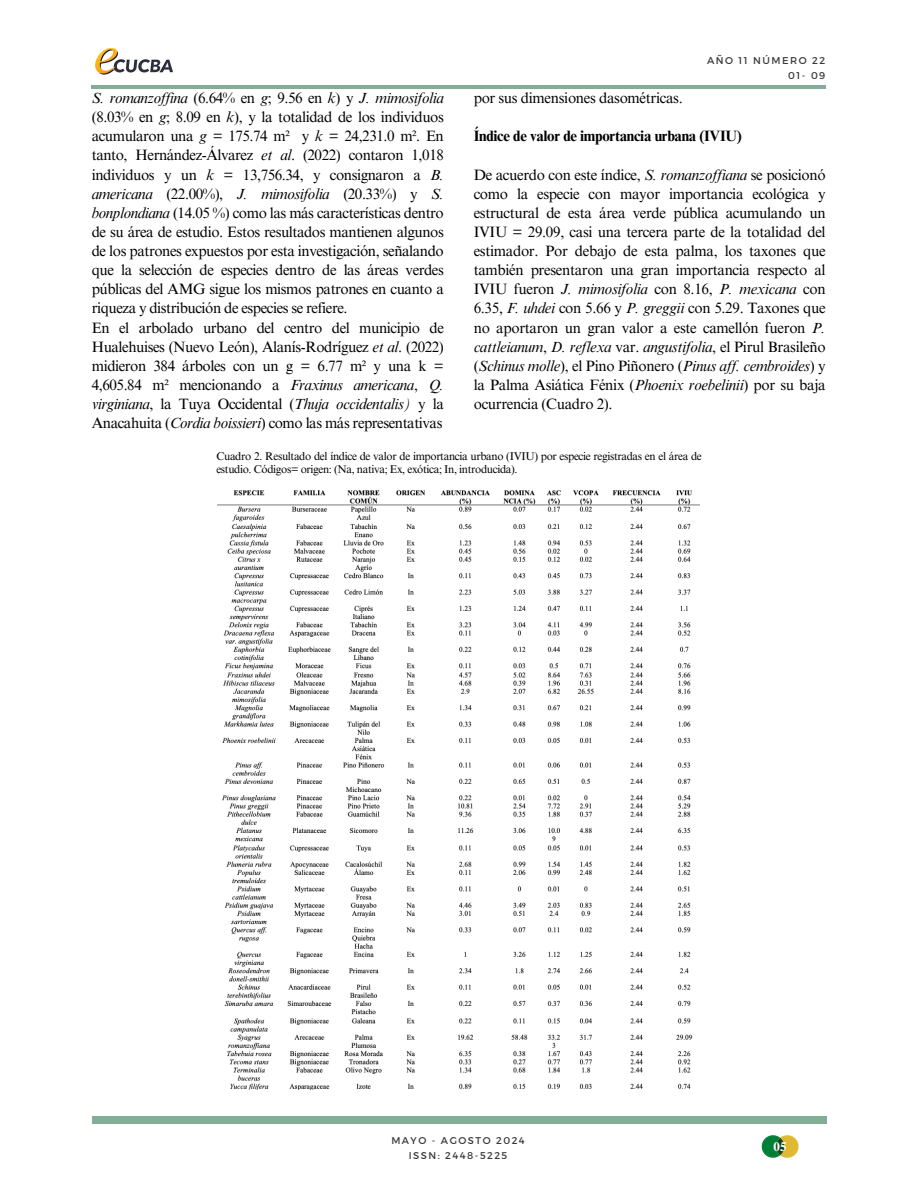
<style>
.page{position:relative;width:918px;height:1188px;background:#fff}
.page>*{position:absolute;margin:0;border:0;box-sizing:border-box;transform-origin:0 0}
.t1{font:15px/19.2px "Times NRMT Pro";letter-spacing:-.03em;color:#000;text-align:justify}
.t2{font:700 15px "Times NRMT Pro";letter-spacing:-.02em;color:#000}
.t3{font:700 13.05px "Te X Gyre Termes";color:#fefefe}
.t4{font:11.25px/13.2px "Times NRMT Pro";letter-spacing:-.03em;color:#000}
.t5{font:9.9px "Montserrat";letter-spacing:.15em;color:#3a3a3a}
.s1{font-style:italic}
</style>
<div class="page">
<hr style="left:92px;top:85px;width:734px;height:4px;background:#83ad96">
<div style="left:92px;top:1117px;width:734px;height:6px;background:#83ad96"></div>
<svg style="left:762px;top:1135px;width:37px;height:23px"></svg>
<img style="left:95px;top:47px;width:78px;height:28px">
<img style="left:217px;top:490px;width:483px;height:600px">
<h2 class="t5" style="left:707px;top:54px;width:120px">AÑO 11 NÚMERO 22</h2>
<h1 class="t5" style="left:788px;top:69px;width:39px">01- 09</h1>
<p class="t1" style="left:474px;top:90px;width:211px">por sus dimensiones dasométricas.</p>
<p class="t2" style="left:474px;top:131px;width:270px">Índice de valor de importancia urbana (IVIU)</p>
<h2 class="t1" style="left:474px;top:167px;width:354px">De acuerdo con este índice, <span class="s1">S. romanzof iana</span> se posicionó como la especie con mayor importancia ecológica y estructural de esta área verde pública acumulando un IVIU = 29.09, casi una tercera parte de la totalidad del estimador. Por debajo de esta palma, los taxones que también presentaron una gran importancia respecto al IVIU fueron <span class="s1">J. mimosifolia</span> con 8.16, <span class="s1">P. mexicana</span> con 6.35, <span class="s1">F. uhdei</span> con 5.66 y <span class="s1">P. greggii</span> con 5.29. Taxones que no aportaron un gran valor a este camellón fueron <span class="s1">P. cattleianum</span>, <span class="s1">D. reflexa</span> var. <span class="s1">angustifolia</span>, el Pirul Brasileño (<span class="s1">Schinus molle</span>), el Pino Piñonero (<span class="s1">Pinus af . cembroides</span>) y la Palma Asiática Fénix (<span class="s1">Phoenix roebelinii</span>) por su baja ocurrencia (Cuadro 2).</h2>
<p class="t1" style="left:92px;top:90px;width:354px;text-align:left"><span class="s1">S. romanzof ina</span> (6.64% en <span class="s1">g</span>; 9.56 en <span class="s1">k</span>) y <span class="s1">J. mimosifolia </span>(8.03% en <span class="s1">g</span>; 8.09 en <span class="s1">k</span>), y la totalidad de los individuos acumularon una <span class="s1">g</span> = 175.74 m² y <span class="s1">k</span> = 24,231.0 m². En tanto, Hernández-Álvarez <span class="s1">et al</span>. (2022) contaron 1,018 individuos y un <span class="s1">k</span> = 13,756.34, y consignaron a <span class="s1">B. americana</span> (22.00%), <span class="s1">J. mimosifolia</span> (20.33%) y <span class="s1">S. bonplondiana</span> (14.05 %) como las más características dentro de su área de estudio. Estos resultados mantienen algunos de los patrones expuestos por esta investigación, señalando que la selección de especies dentro de las áreas verdes públicas del AMG sigue los mismos patrones en cuanto a riqueza y distribución de especies se refiere.<br>En el arbolado urbano del centro del municipio de Hualehuises (Nuevo León), Alanís-Rodríguez <span class="s1">et al</span>. (2022) midieron 384 árboles con un g = 6.77 m² y una k = 4,605.84 m² mencionando a <span class="s1">Fraxinus americana</span>, <span class="s1">Q. virginiana</span>, la Tuya Occidental (<span class="s1">Thuja occidentalis)</span> y la Anacahuita (<span class="s1">Cordia boissieri</span>) como las más representativas</p>
<p class="t4" style="left:216px;top:450px;width:487px">Cuadro 2. Resultado del índice de valor de importancia urbano (IVIU) por especie registradas en el área de estudio. Códigos= origen: (Na, nativa; Ex, exótica; In, introducida).</p>
<h3 class="t5" style="left:391px;top:1134px;width:135px">MAYO - AGOSTO 2024</h3>
<p class="t5" style="left:409px;top:1149px;width:100px">ISSN: 2448-5225</p>
<h2 class="t3" style="left:774px;top:1137px;width:15px">05</h2>
</div>
